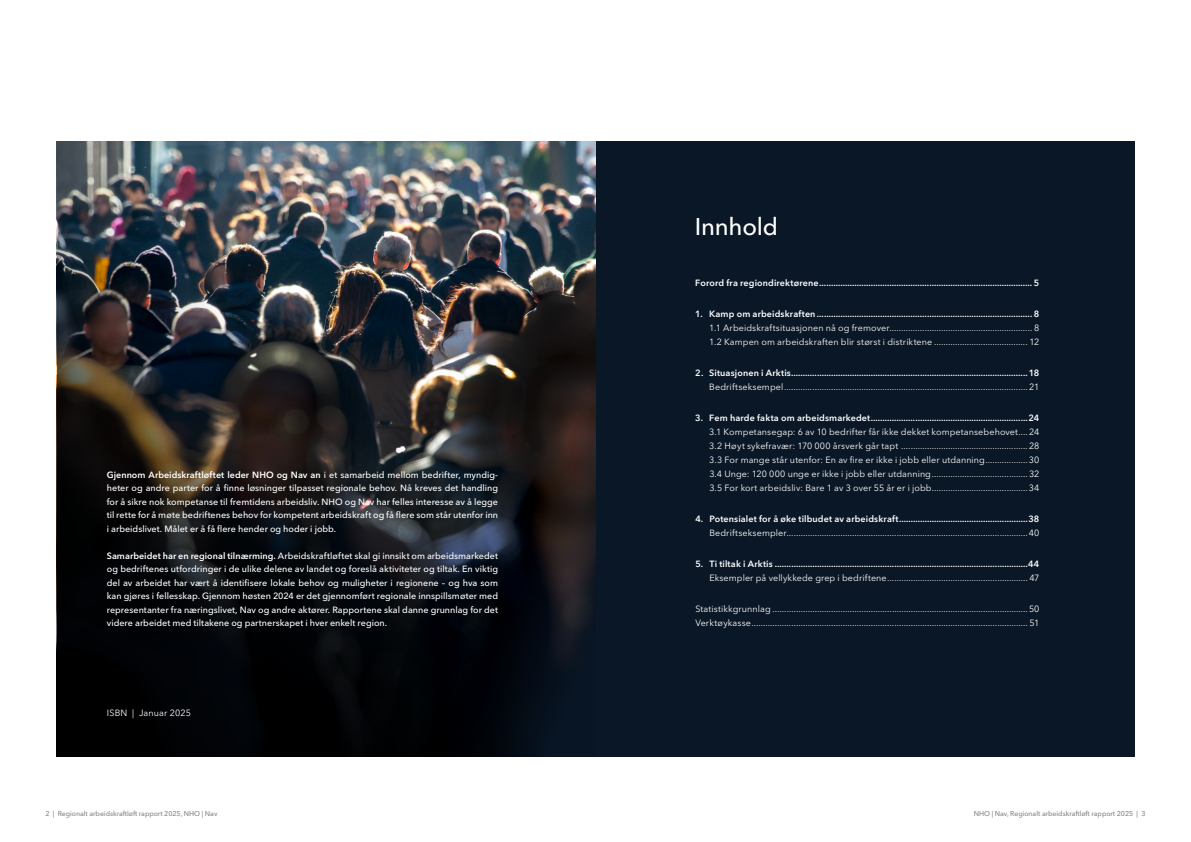
<style>
.page{position:relative;width:1191px;height:842px;background:#fff}
.page>*{position:absolute;margin:0;border:0;box-sizing:border-box;transform-origin:0 0}
.t1{font:500 24px "Avenir Next LT Pro";letter-spacing:-.01em;color:#fff}
.t2{font:9px/14px "Avenir Next LT Pro";letter-spacing:.01em;color:#fff}
.t3{font:500 9px/13.5px "Avenir Next LT Pro";color:#fff;text-align:justify}
.t4{font:600 9px "Avenir Next LT Pro";letter-spacing:.015em;color:#fff}
.t5{font:500 7px "Avenir Next LT Pro";letter-spacing:-.01em;color:#868686}
.s1{font-weight:600}
</style>
<div class="page">
<div style="left:57px;top:142px;width:1077px;height:615px;background:#0a1726"></div>
<img style="left:57px;top:142px;width:538px;height:615px">
<p class="t3" style="left:107px;top:468px;width:393px"><span class="s1">Gjennom Arbeidskraftløftet leder NHO og Nav an</span> i et samarbeid mellom bedrifter, myndig&shy;heter og andre parter for å finne løsninger tilpasset regionale behov. Nå kreves det handling for å sikre nok kompetanse til fremtidens arbeidsliv. NHO og Nav har felles interesse av å legge til rette for å møte bedriftenes behov for kompetent arbeidskraft og få flere som står utenfor inn i arbeidslivet. Målet er å få flere hender og hoder i jobb.</p>
<p class="t3" style="left:107px;top:549px;width:393px"><span class="s1">Samarbeidet har en regional tilnærming.</span> Arbeidskraftløftet skal gi innsikt om arbeidsmarkedet og bedriftenes utfordringer i de ulike delene av landet og foreslå aktiviteter og tiltak. En viktig del av arbeidet har vært å identifisere lokale behov og muligheter i regionene – og hva som kan gjøres i fellesskap. Gjennom høsten 2024 er det gjennomført regionale innspillsmøter med representanter fra næringslivet, Nav og andre aktører. Rapportene skal danne grunnlag for det videre arbeidet med tiltakene og partnerskapet i hver enkelt region.</p>
<p class="t2" style="left:107px;top:706px;width:86px">ISBN | Januar 2025</p>
<h1 class="t1" style="left:694px;top:212px;width:85px">Innhold</h1>
<p class="t4" style="left:695px;top:277px;width:346px">Forord fra regiondirektørene........................................................................................... 5</p>
<p class="t4" style="left:695px;top:308px;width:346px">1. Kamp om arbeidskraften ............................................................................................ 8</p>
<p class="t2" style="left:709px;top:321px;width:332px">1.1 Arbeidskraftsituasjonen nå og fremover............................................................. 8<br>1.2 Kampen om arbeidskraften blir størst i distriktene ........................................ 12</p>
<p class="t4" style="left:695px;top:367px;width:346px">2. Situasjonen i Arktis.....................................................................................................18</p>
<p class="t2" style="left:709px;top:380px;width:332px">Bedriftseksempel........................................................................................................ 21</p>
<p class="t4" style="left:695px;top:412px;width:346px">3. Fem harde fakta om arbeidsmarkedet...................................................................24</p>
<p class="t2" style="left:709px;top:425px;width:332px;text-align:justify">3.1 Kompetansegap: 6 av 10 bedrifter får ikke dekket kompetansebehovet.... 24<br>3.2 Høyt sykefravær: 170 000 årsverk går tapt ...................................................... 28<br>3.3 For mange står utenfor: En av fire er ikke i jobb eller utdanning..................30<br>3.4 Unge: 120 000 unge er ikke i jobb eller utdanning......................................... 32<br>3.5 For kort arbeidsliv: Bare 1 av 3 over 55 år er i jobb.........................................34</p>
<p class="t4" style="left:695px;top:513px;width:346px">4. Potensialet for å øke tilbudet av arbeidskraft.......................................................38</p>
<p class="t2" style="left:709px;top:526px;width:331px">Bedriftseksempler.......................................................................................................40</p>
<p class="t4" style="left:695px;top:558px;width:346px">5. Ti tiltak i Arktis ............................................................................................................44</p>
<p class="t2" style="left:709px;top:571px;width:332px">Eksempler på vellykkede grep i bedriftene............................................................ 47</p>
<p class="t2" style="left:695px;top:602px;width:346px">Statistikkgrunnlag .............................................................................................................50<br>Verktøykasse...................................................................................................................... 51</p>
<p class="t5" style="left:45px;top:810px;width:174px">2 | Regionalt arbeidskraftløft rapport 2025, NHO | Nav</p>
<p class="t5" style="left:973px;top:810px;width:173px">NHO | Nav, Regionalt arbeidskraftløft rapport 2025 | 3</p>
</div>
